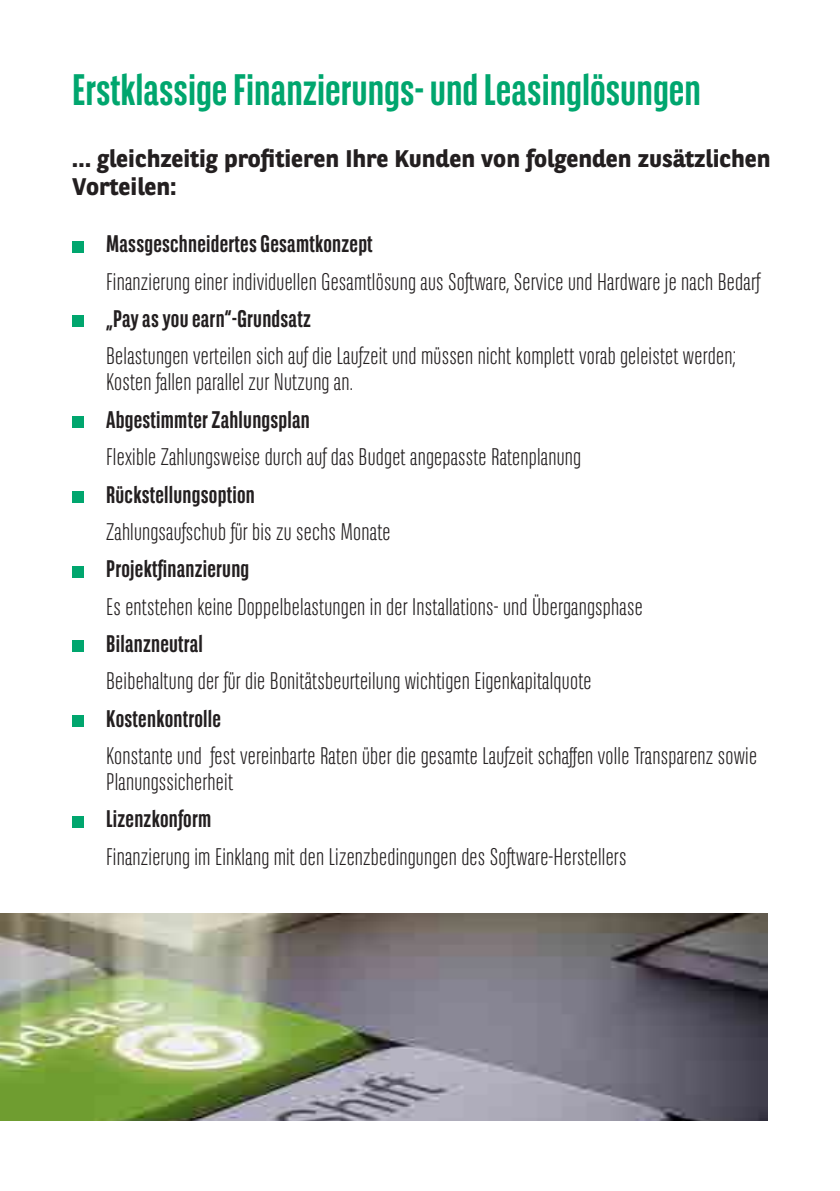
<style>
.page{position:relative;width:840px;height:1191px;background:#fff}
.page>*{position:absolute;margin:0;border:0;box-sizing:border-box;transform-origin:0 0}
.t1{font:700 44px "BNPP Sans Condensed";color:#00a66e}
.t2{font:300 24px/26px "BNPP Sans Condensed";letter-spacing:.01em;color:#231f20}
.t3{font:700 24px "BNPP Sans Condensed";letter-spacing:.01em;color:#231f20}
.t4{font:700 24px/28px "BNPP Sans";color:#231f20}
</style>
<div class="page">
<div style="left:72px;top:241px;width:11px;height:11px;background:#00a66e"></div>
<div style="left:72px;top:316px;width:11px;height:11px;background:#00a66e"></div>
<div style="left:72px;top:416px;width:11px;height:12px;background:#00a66e"></div>
<div style="left:72px;top:491px;width:11px;height:11px;background:#00a66e"></div>
<div style="left:72px;top:566px;width:11px;height:11px;background:#00a66e"></div>
<div style="left:72px;top:640px;width:11px;height:12px;background:#00a66e"></div>
<div style="left:72px;top:715px;width:11px;height:11px;background:#00a66e"></div>
<div style="left:72px;top:816px;width:11px;height:11px;background:#00a66e"></div>
<img style="left:0;top:913px;width:766px;height:207px">
<p class="t1" style="left:72px;top:64px;width:630px">Erstklassige Finanzierungs- und Leasinglösungen</p>
<p class="t4" style="left:72px;top:144px;width:699px">… gleichzeitig profitieren Ihre Kunden von folgenden zusätzlichen<br>Vorteilen:</p>
<p class="t3" style="left:106px;top:230px;width:268px">Massgeschneidertes Gesamtkonzept</p>
<p class="t2" style="left:106px;top:268px;width:655px">Finanzierung einer individuellen Gesamtlösung aus Software, Service und Hardware je nach Bedarf</p>
<p class="t3" style="left:106px;top:305px;width:206px">„Pay as you earn“-Grundsatz</p>
<p class="t2" style="left:106px;top:343px;width:631px">Belastungen verteilen sich auf die Laufzeit und müssen nicht komplett vorab geleistet werden;<br>Kosten fallen parallel zur Nutzung an.</p>
<p class="t3" style="left:106px;top:405px;width:205px">Abgestimmter Zahlungsplan</p>
<p class="t2" style="left:106px;top:443px;width:476px">Flexible Zahlungsweise durch auf das Budget angepasste Ratenplanung</p>
<p class="t3" style="left:106px;top:480px;width:150px">Rückstellungsoption</p>
<p class="t2" style="left:106px;top:518px;width:286px">Zahlungsaufschub für bis zu sechs Monate</p>
<p class="t3" style="left:106px;top:555px;width:145px">Projektfinanzierung</p>
<p class="t2" style="left:106px;top:593px;width:537px">Es entstehen keine Doppelbelastungen in der Installations- und Übergangsphase</p>
<p class="t3" style="left:106px;top:629px;width:98px">Bilanzneutral</p>
<p class="t2" style="left:106px;top:667px;width:486px">Beibehaltung der für die Bonitätsbeurteilung wichtigen Eigenkapitalquote</p>
<p class="t3" style="left:106px;top:704px;width:116px">Kostenkontrolle</p>
<p class="t2" style="left:106px;top:742px;width:652px">Konstante und fest vereinbarte Raten über die gesamte Laufzeit schaffen volle Transparenz sowie<br>Planungssicherheit</p>
<p class="t3" style="left:106px;top:805px;width:107px">Lizenzkonform</p>
<p class="t2" style="left:106px;top:843px;width:521px">Finanzierung im Einklang mit den Lizenzbedingungen des Software-Herstellers</p>
</div>
